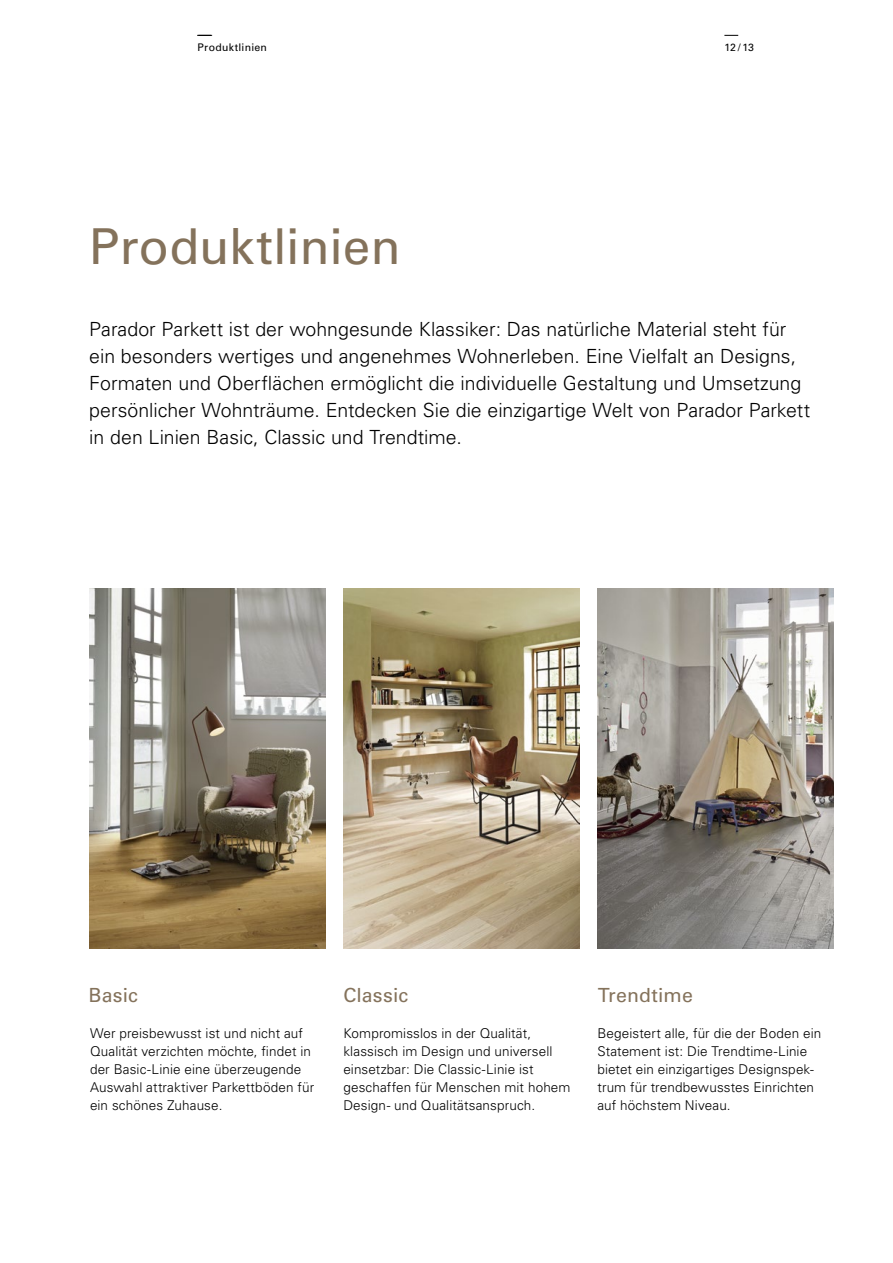
<style>
.page{position:relative;width:893px;height:1263px;background:#fff}
.page>*{position:absolute;margin:0;border:0;box-sizing:border-box;transform-origin:0 0}
.t1{font:49.5px "Univers LT Pro 55 Roman";color:#84725b}
.t2{font:300 19.5px/27px "Univers LT Pro 45";color:#000}
.t3{font:19.5px "Univers LT Pro 55 Roman";letter-spacing:.01em;color:#84725b}
.t4{font:300 13.5px/18px "Univers LT Pro 45";letter-spacing:.01em;color:#000}
.t5{font:10.5px "Univers LT Pro 55 Roman";letter-spacing:.025em;color:#000}
</style>
<div class="page">
<img style="left:89px;top:588px;width:236px;height:360px">
<img style="left:343px;top:588px;width:236px;height:360px">
<img style="left:597px;top:588px;width:236px;height:360px">
<svg style="left:724px;top:35px;width:14px;height:1px"></svg>
<svg style="left:197px;top:35px;width:15px;height:1px"></svg>
<p class="t5" style="left:198px;top:41px;width:71px">Produktlinien</p>
<p class="t5" style="left:725px;top:41px;width:31px">12 / 13</p>
<h1 class="t1" style="left:89px;top:217px;width:313px">Produktlinien</h1>
<p class="t2" style="left:89px;top:316px;width:722px">Parador Parkett ist der wohngesunde Klassiker: Das natürliche Material steht für ein besonders wertiges und angenehmes Wohnerleben. Eine Vielfalt an Designs, Formaten und Oberflächen ermöglicht die individuelle Gestaltung und Umsetzung persönlicher Wohnträume. Entdecken Sie die einzigartige Welt von Parador Parkett in den Linien Basic, Classic und Trendtime.</p>
<h2 class="t3" style="left:89px;top:984px;width:51px">Basic</h2>
<h2 class="t3" style="left:343px;top:984px;width:66px">Classic</h2>
<h2 class="t3" style="left:598px;top:984px;width:96px">Trendtime</h2>
<p class="t4" style="left:597px;top:1025px;width:225px">Begeistert alle, für die der Boden ein Statement ist: Die Trendtime-Linie bietet ein einzigartiges Designspek&shy;trum für trendbewusstes Einrichten auf höchstem Niveau.</p>
<p class="t4" style="left:90px;top:1025px;width:226px">Wer preisbewusst ist und nicht auf Qualität verzichten möchte, findet in der Basic-Linie eine überzeugende Auswahl attraktiver Parkettböden für ein schönes Zuhause.</p>
<p class="t4" style="left:343px;top:1024px;width:229px">Kompromisslos in der Qualität, klassisch im Design und universell einsetzbar: Die Classic-Linie ist geschaffen für Menschen mit hohem Design- und Qualitätsanspruch.</p>
</div>
